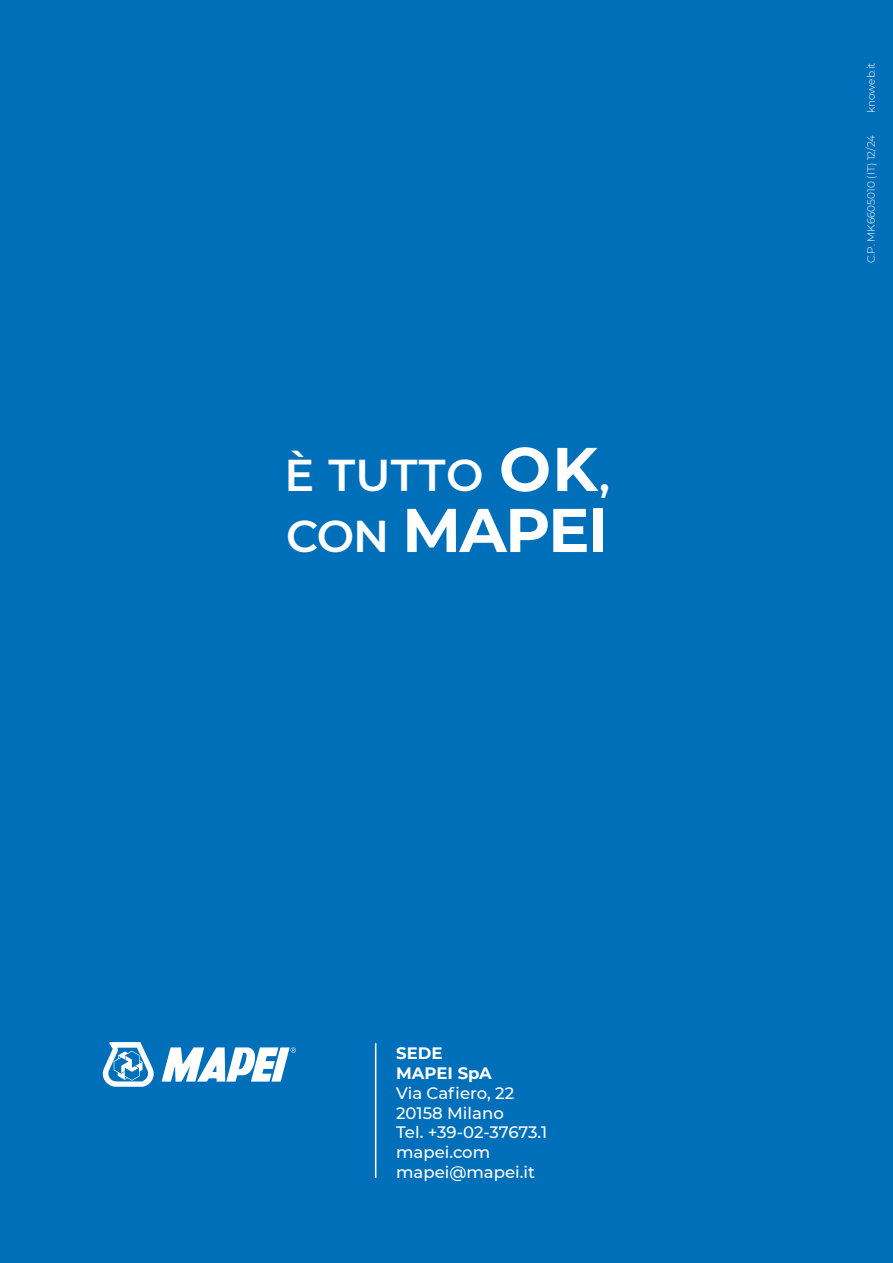
<style>
.page{position:relative;width:893px;height:1263px;background:#006fb9}
.page>*{position:absolute;margin:0;border:0;box-sizing:border-box;transform-origin:0 0}
.t1{font:700 61.65px "Montserrat";letter-spacing:-.025em;color:#fff}
.t2{font:600 44.55px "Montserrat";letter-spacing:.01em;color:#fff}
.t3{font:500 16.5px/19.8px "Montserrat";color:#fff}
.t4{font:700 16.5px/19.8px "Montserrat";color:#fff}
.t5{font:300 10.5px "Montserrat";color:#fff}
.s1{font-weight:700;font-size:61.65px}
.s2{font-weight:600;font-size:44.55px}
</style>
<div class="page">
<hr style="left:375px;top:1043px;width:1px;height:135px;background:#fff">
<svg style="left:103px;top:1042px;width:51px;height:45px"></svg>
<svg style="left:162px;top:1047px;width:134px;height:34px"></svg>
<h2 class="t2" style="left:284px;top:444px;width:327px">È TUTTO <span class="s1">OK</span>,</h2>
<h1 class="t1" style="left:286px;top:486px;width:323px"><span class="s2">CON</span> MAPEI</h1>
<p class="t4" style="left:396px;top:1042px;width:97px">SEDE<br>MAPEI SpA</p>
<p class="t3" style="left:396px;top:1082px;width:153px">Via Cafiero, 22<br>20158 Milano<br>Tel. +39-02-37673.1 mapei.com mapei@mapei.it</p>
<p class="t5" style="left:864px;top:113px;width:52px;rotate:-90deg">knoweb.it</p>
<p class="t5" style="left:864px;top:263px;width:130px;rotate:-90deg">C.P. MK6605010 (IT) 12/24</p>
</div>
